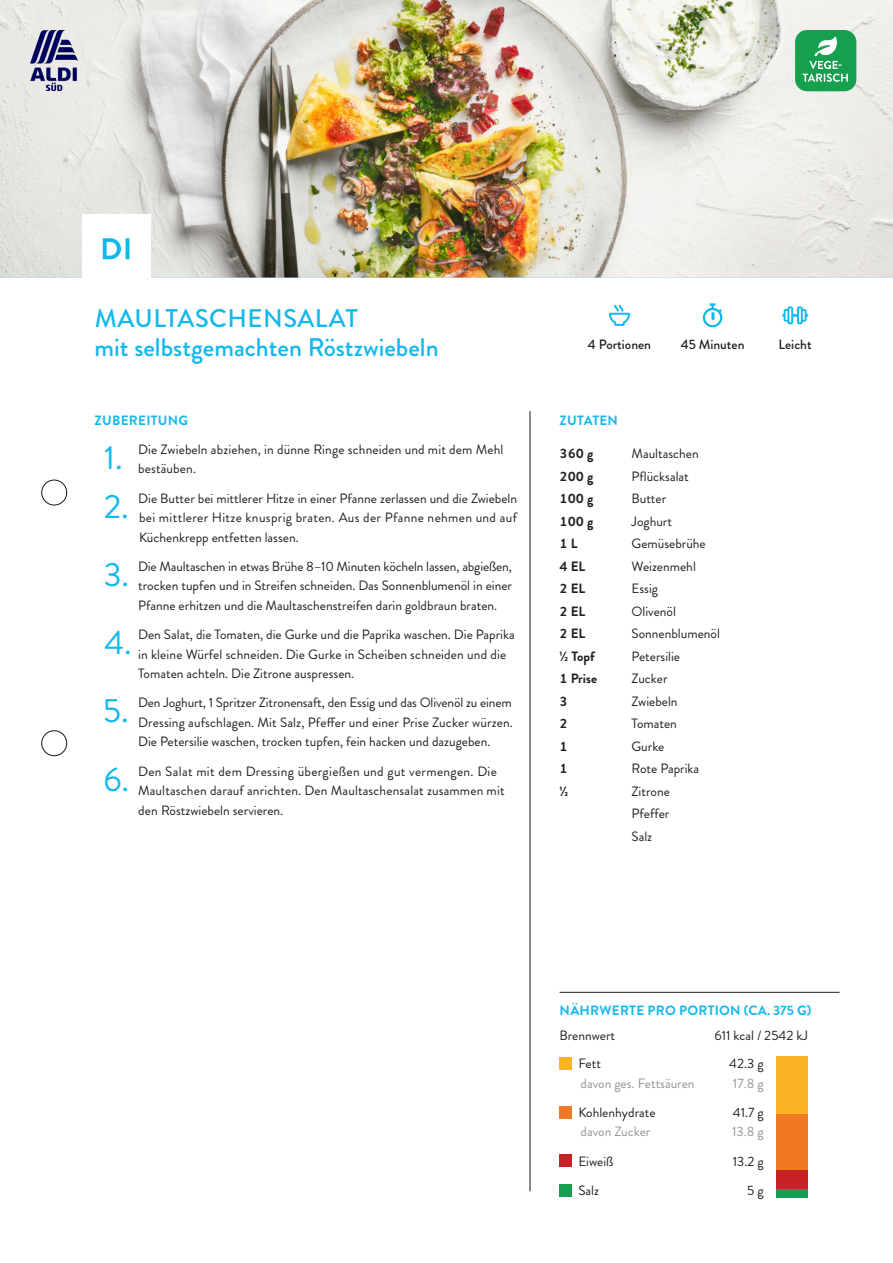
<style>
.page{position:relative;width:893px;height:1263px;background:#fff}
.page>*{position:absolute;margin:0;border:0;box-sizing:border-box;transform-origin:0 0}
.Zubereitungsliste{font:33.6px "Brandon Grotesque";color:#12b8ed}
.Headline_1{font:500 25.5px "Brandon Grotesque";color:#12b8ed}
.Headline_1-2{font:500 25.5px "Brandon Grotesque";letter-spacing:.02em;color:#12b8ed}
.Zubereitungsliste-2{font:13.5px/19.5px "Brandon Grotesque";color:#231f20}
.Absatzformat_1{font:13.5px "Brandon Grotesque";color:#231f20}
.Headline_2{font:700 13.5px "Brandon Grotesque";letter-spacing:.02em;color:#12b8ed}
.Naehrwerte_Liste{font:13.5px "Brandon Grotesque";color:#231f20}
.Absatzformat_1-2{font:700 13.5px "Brandon Grotesque";color:#231f20}
.Naehrwerte_Liste-2{font:13.5px "Brandon Grotesque";color:#939598}
.Headline_2-2{font:13.5px "Brandon Grotesque";color:#231f20}
.txt{font:500 13.5px "Brandon Grotesque";color:#231f20}
.Headline_2-3{font:700 13.5px "Brandon Grotesque";color:#231f20}
</style>
<div class="page">
<div style="left:42px;top:480px;width:25px;height:25px;border:1px solid #1d160f;border-radius:50%"></div>
<div style="left:42px;top:730px;width:25px;height:26px;border:1px solid #1d160f;border-radius:50%"></div>
<hr style="left:530px;top:411px;width:1px;height:780px;background:#1d160f">
<svg style="left:782px;top:306px;width:26px;height:18px"></svg>
<svg style="left:703px;top:303px;width:19px;height:24px"></svg>
<svg style="left:609px;top:305px;width:21px;height:21px"></svg>
<img style="left:0;top:0;width:893px;height:278px">
<div style="left:82px;top:214px;width:69px;height:69px;background:#fff"></div>
<img style="left:30px;top:30px;width:47px;height:60px">
<div style="left:560px;top:1057px;width:12px;height:13px;background:#fcb325"></div>
<div style="left:560px;top:1105px;width:12px;height:13px;background:#f27923"></div>
<div style="left:560px;top:1154px;width:12px;height:13px;background:#c62227"></div>
<div style="left:560px;top:1183px;width:12px;height:13px;background:#169f4e"></div>
<hr style="left:560px;top:992px;width:279px;height:1px;background:#231f20">
<div style="left:776px;top:1114px;width:32px;height:57px;background:#f27923"></div>
<div style="left:776px;top:1189px;width:32px;height:8px;background:#169f4e"></div>
<div style="left:776px;top:1056px;width:32px;height:58px;background:#fcb325"></div>
<div style="left:776px;top:1171px;width:32px;height:18px;background:#c62227"></div>
<svg style="left:103px;top:238px;width:26px;height:21px"></svg>
<div style="left:795px;top:30px;width:61px;height:61px;background:#169f4e;border-radius:12px"></div>
<svg style="left:803px;top:36px;width:45px;height:46px"></svg>
<p class="Headline_1-2" style="left:95px;top:301px;width:265px">MAULTASCHENSALAT</p>
<p class="Headline_1" style="left:94px;top:330px;width:346px">mit selbstgemachten Röstzwiebeln</p>
<p class="Headline_2" style="left:95px;top:411px;width:95px">ZUBEREITUNG</p>
<p class="Zubereitungsliste" style="left:104px;top:434px;width:20px">1.</p>
<p class="Zubereitungsliste-2" style="left:138px;top:440px;width:367px">Die Zwiebeln abziehen, in dünne Ringe schneiden und mit dem Mehl bestäuben.</p>
<p class="Zubereitungsliste" style="left:104px;top:483px;width:27px">2.</p>
<p class="Zubereitungsliste-2" style="left:138px;top:488px;width:380px;text-align:justify">Die Butter bei mittlerer Hitze in einer Pfanne zerlassen und die Zwiebeln bei mittlerer Hitze knusprig braten. Aus der Pfanne nehmen und auf Küchenkrepp entfetten lassen.</p>
<p class="Zubereitungsliste" style="left:104px;top:551px;width:27px">3.</p>
<p class="Zubereitungsliste-2" style="left:138px;top:557px;width:375px;text-align:justify">Die Maultaschen in etwas Brühe 8–10 Minuten köcheln lassen, abgießen, trocken tupfen und in Streifen schneiden. Das Sonnenblumenöl in einer Pfanne erhitzen und die Maultaschenstreifen darin goldbraun braten.</p>
<p class="Zubereitungsliste" style="left:105px;top:619px;width:29px">4.</p>
<p class="Zubereitungsliste-2" style="left:138px;top:625px;width:378px">Den Salat, die Tomaten, die Gurke und die Paprika waschen. Die Paprika in kleine Würfel schneiden. Die Gurke in Scheiben schneiden und die<br>Tomaten achteln. Die Zitrone auspressen.</p>
<p class="Zubereitungsliste" style="left:103px;top:688px;width:27px">5.</p>
<p class="Zubereitungsliste-2" style="left:138px;top:693px;width:376px;text-align:justify">Den Joghurt, 1 Spritzer Zitronensaft, den Essig und das Olivenöl zu einem Dressing aufschlagen. Mit Salz, Pfeffer und einer Prise Zucker würzen.<br>Die Petersilie waschen, trocken tupfen, fein hacken und dazugeben.</p>
<p class="Zubereitungsliste" style="left:103px;top:756px;width:27px">6.</p>
<p class="Zubereitungsliste-2" style="left:138px;top:761px;width:368px">Den Salat mit dem Dressing übergießen und gut vermengen. Die<br>Maultaschen darauf anrichten. Den Maultaschensalat zusammen mit den Röstzwiebeln servieren.</p>
<p class="txt" style="left:588px;top:335px;width:65px">4 Portionen</p>
<p class="txt" style="left:681px;top:335px;width:65px">45 Minuten</p>
<p class="txt" style="left:778px;top:335px;width:35px">Leicht</p>
<p class="Headline_2" style="left:560px;top:411px;width:60px">ZUTATEN</p>
<p class="Headline_2-3" style="left:560px;top:444px;width:35px">360 g</p>
<p class="Headline_2-2" style="left:631px;top:444px;width:69px">Maultaschen</p>
<p class="Absatzformat_1-2" style="left:560px;top:467px;width:35px">200 g</p>
<p class="Absatzformat_1" style="left:632px;top:467px;width:59px">Pflücksalat</p>
<p class="Absatzformat_1-2" style="left:560px;top:489px;width:35px">100 g</p>
<p class="Absatzformat_1" style="left:632px;top:489px;width:36px">Butter</p>
<p class="Absatzformat_1-2" style="left:560px;top:512px;width:35px">100 g</p>
<p class="Absatzformat_1" style="left:632px;top:512px;width:42px">Joghurt</p>
<p class="Absatzformat_1-2" style="left:560px;top:534px;width:19px">1 L</p>
<p class="Absatzformat_1" style="left:632px;top:534px;width:76px">Gemüsebrühe</p>
<p class="Absatzformat_1-2" style="left:560px;top:557px;width:27px">4 EL</p>
<p class="Absatzformat_1" style="left:632px;top:557px;width:66px">Weizenmehl</p>
<p class="Absatzformat_1-2" style="left:560px;top:579px;width:27px">2 EL</p>
<p class="Absatzformat_1" style="left:632px;top:579px;width:28px">Essig</p>
<p class="Absatzformat_1-2" style="left:560px;top:602px;width:27px">2 EL</p>
<p class="Absatzformat_1" style="left:632px;top:602px;width:46px">Olivenöl</p>
<p class="Absatzformat_1-2" style="left:560px;top:624px;width:27px">2 EL</p>
<p class="Absatzformat_1" style="left:632px;top:624px;width:90px">Sonnenblumenöl</p>
<p class="Absatzformat_1-2" style="left:560px;top:647px;width:37px">½ Topf</p>
<p class="Absatzformat_1" style="left:632px;top:647px;width:50px">Petersilie</p>
<p class="Absatzformat_1-2" style="left:560px;top:669px;width:39px">1 Prise</p>
<p class="Absatzformat_1" style="left:632px;top:669px;width:37px">Zucker</p>
<p class="Absatzformat_1-2" style="left:560px;top:692px;width:10px">3</p>
<p class="Absatzformat_1" style="left:632px;top:692px;width:48px">Zwiebeln</p>
<p class="Absatzformat_1-2" style="left:560px;top:714px;width:10px">2</p>
<p class="Absatzformat_1" style="left:632px;top:714px;width:47px">Tomaten</p>
<p class="Absatzformat_1-2" style="left:560px;top:737px;width:10px">1</p>
<p class="Absatzformat_1" style="left:632px;top:737px;width:34px">Gurke</p>
<p class="Absatzformat_1-2" style="left:560px;top:759px;width:10px">1</p>
<p class="Absatzformat_1" style="left:632px;top:759px;width:69px">Rote Paprika</p>
<p class="Absatzformat_1-2" style="left:560px;top:782px;width:10px">½</p>
<p class="Absatzformat_1" style="left:632px;top:782px;width:40px">Zitrone</p>
<p class="Absatzformat_1" style="left:632px;top:804px;width:39px">Pfeffer</p>
<p class="Absatzformat_1" style="left:632px;top:827px;width:22px">Salz</p>
<p class="Headline_2" style="left:560px;top:1001px;width:253px">NÄHRWERTE PRO PORTION (CA. 375 G)</p>
<p class="Headline_2-2" style="left:560px;top:1026px;width:57px">Brennwert</p>
<p class="Headline_2-2" style="left:714px;top:1026px;width:95px">611 kcal / 2542 kJ</p>
<p class="Naehrwerte_Liste" style="left:578px;top:1054px;width:24px">Fett</p>
<p class="Naehrwerte_Liste-2" style="left:580px;top:1074px;width:116px">davon ges. Fettsäuren</p>
<p class="Naehrwerte_Liste" style="left:729px;top:1054px;width:36px">42.3 g</p>
<p class="Naehrwerte_Liste-2" style="left:733px;top:1074px;width:32px">17.8 g</p>
<p class="Naehrwerte_Liste" style="left:578px;top:1103px;width:79px">Kohlenhydrate</p>
<p class="Naehrwerte_Liste-2" style="left:580px;top:1122px;width:71px">davon Zucker</p>
<p class="Naehrwerte_Liste" style="left:733px;top:1103px;width:32px">41.7 g</p>
<p class="Naehrwerte_Liste-2" style="left:732px;top:1122px;width:33px">13.8 g</p>
<p class="Naehrwerte_Liste" style="left:578px;top:1152px;width:37px">Eiweiß</p>
<p class="Naehrwerte_Liste" style="left:733px;top:1152px;width:32px">13.2 g</p>
<p class="Naehrwerte_Liste" style="left:578px;top:1181px;width:22px">Salz</p>
<p class="Naehrwerte_Liste" style="left:747px;top:1181px;width:18px">5 g</p>
</div>
